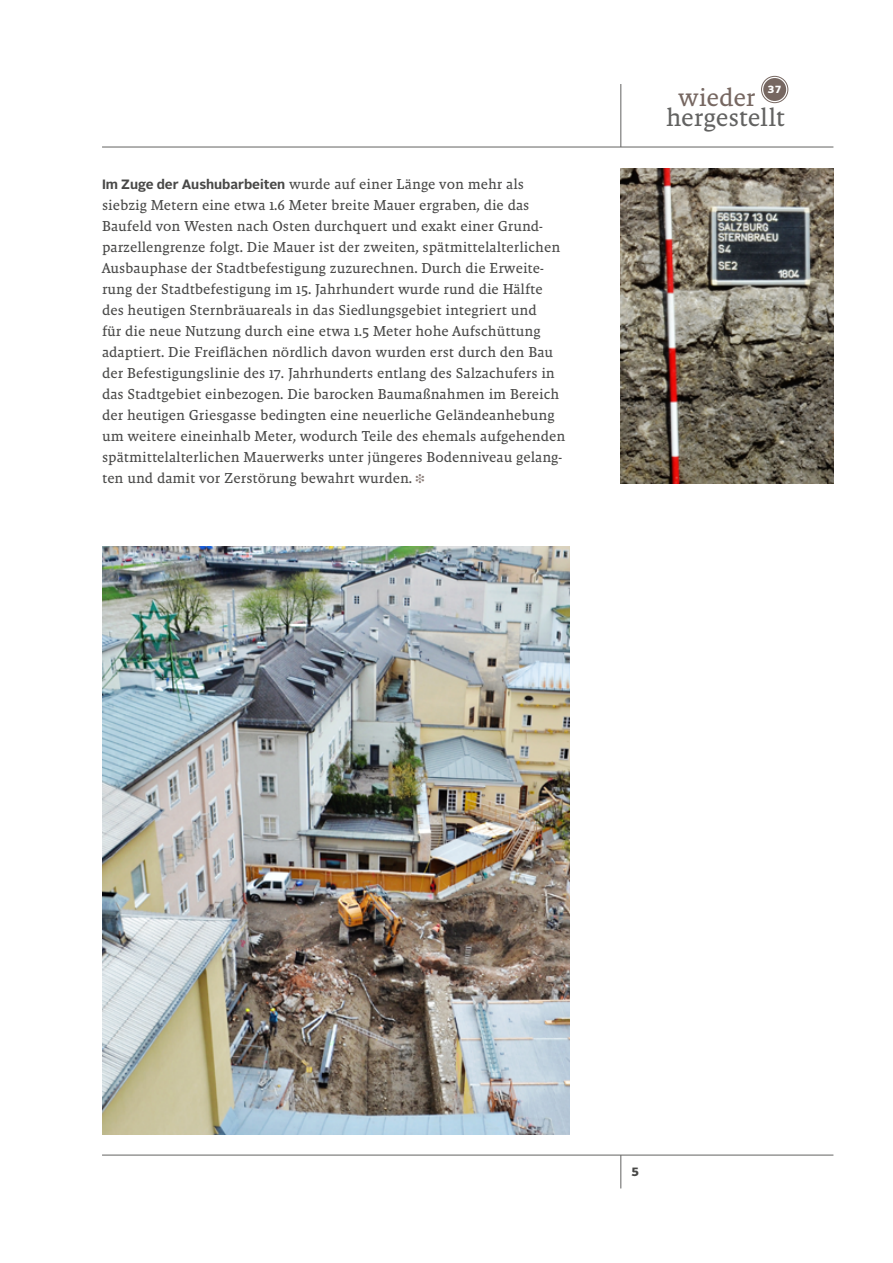
<style>
.page{position:relative;width:893px;height:1263px;background:#fff}
.page>*{position:absolute;margin:0;border:0;box-sizing:border-box;transform-origin:0 0}
.t1{font:25.65px "Malaga OT";letter-spacing:-.01em;color:#626261}
.t2{font:25.65px "Malaga OT";letter-spacing:-.015em;color:#766761}
.t3{font:14.7px/21px "Malaga OT";color:#484847}
.t4{font:900 12px "Alright Sans";color:#484847}
.t5{font:900 10.35px "Alright Sans";color:#fff}
.s1{font-family:"Alright Sans";font-weight:700;font-size:13.5px}
.s2{color:#877974}
</style>
<div class="page">
<hr style="left:102px;top:147px;width:731px;height:1px;background:#626261">
<hr style="left:102px;top:1155px;width:731px;height:1px;background:#626261">
<div style="left:763px;top:78px;width:23px;height:23px;background:#766761;border-radius:50%"></div>
<div style="left:761px;top:76px;width:27px;height:27px;border:1px solid #766761;border-radius:50%"></div>
<hr style="left:621px;top:84px;width:1px;height:63px;background:#626261">
<hr style="left:621px;top:1155px;width:1px;height:33px;background:#626261">
<img style="left:102px;top:546px;width:468px;height:588px">
<img style="left:621px;top:168px;width:212px;height:315px">
<p class="t3" style="left:102px;top:173px;width:465px"><span class="s1">Im Zuge der Aushubarbeiten</span> wurde auf einer Länge von mehr als siebzig Metern eine etwa 1.6 Meter breite Mauer ergraben, die das Baufeld von Westen nach Osten durchquert und exakt einer Grund&shy;parzellengrenze folgt. Die Mauer ist der zweiten, spätmittelalterlichen Ausbauphase der Stadtbefestigung zuzurechnen. Durch die Erweite&shy;rung der Stadtbefestigung im 15. Jahrhundert wurde rund die Hälfte des heutigen Sternbräuareals in das Siedlungsgebiet integriert und<br>für die neue Nutzung durch eine etwa 1.5 Meter hohe Aufschüttung adaptiert. Die Freiflächen nördlich davon wurden erst durch den Bau der Befestigungslinie des 17. Jahrhunderts entlang des Salzachufers in das Stadtgebiet einbezogen. Die barocken Baumaßnahmen im Bereich der heutigen Griesgasse bedingten eine neuerliche Geländeanhebung um weitere eineinhalb Meter, wodurch Teile des ehemals aufgehenden spätmittelalterlichen Mauerwerks unter jüngeres Bodenniveau gelang&shy;ten und damit vor Zerstörung bewahrt wurden. <span class="s2">❉</span></p>
<h1 class="t2" style="left:678px;top:83px;width:79px">wieder</h1>
<p class="t5" style="left:767px;top:82px;width:15px">37</p>
<h1 class="t1" style="left:666px;top:103px;width:120px">hergestellt</h1>
<p class="t4" style="left:631px;top:1163px;width:9px">5</p>
</div>
